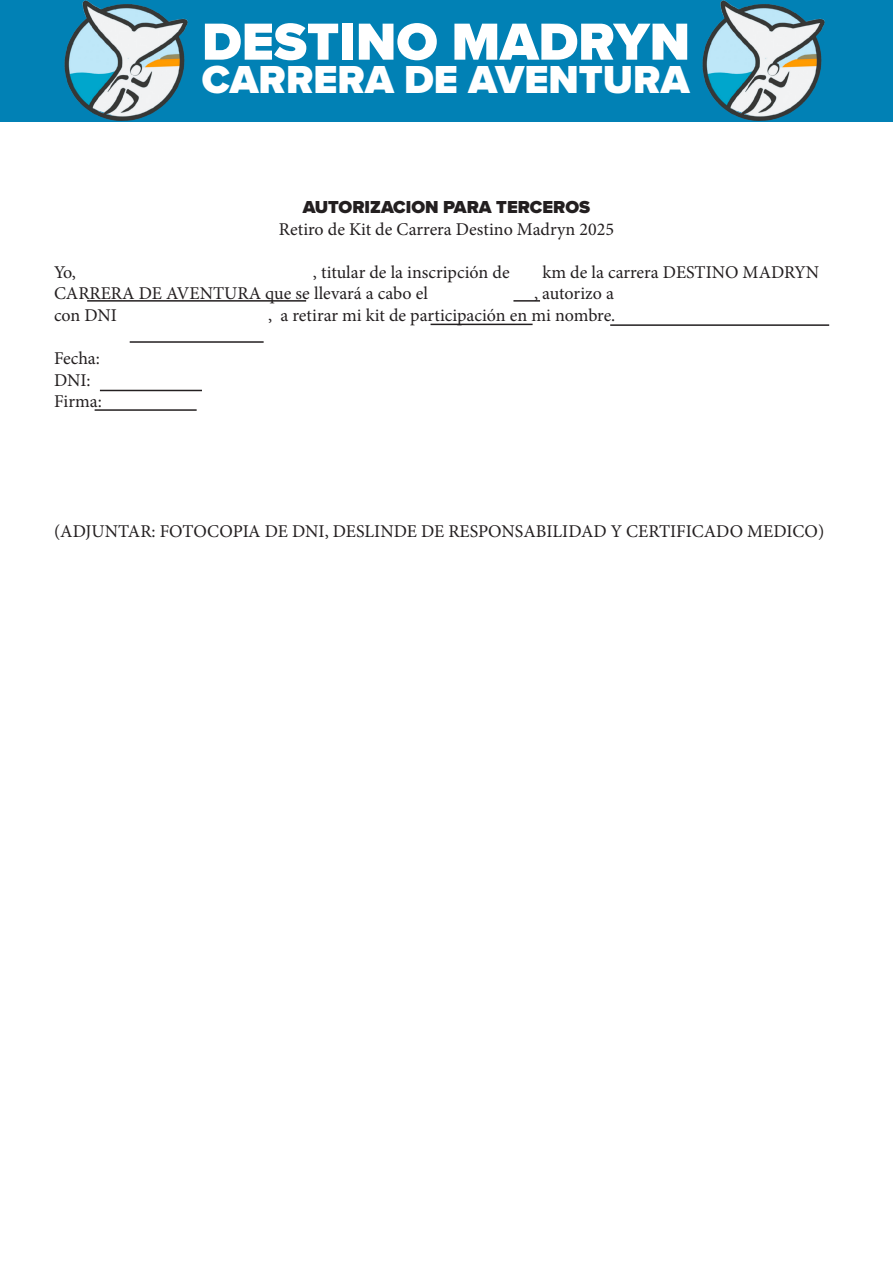
<style>
.page{position:relative;width:893px;height:1263px;background:#fff}
.page>*{position:absolute;margin:0;border:0;box-sizing:border-box;transform-origin:0 0}
.t1{font:900 54px "Proxima Nova";color:#fff}
.t2{font:900 40.5px "Proxima Nova";color:#fff}
.t3{font:18px "Minion Pro";color:#231f20}
.t4{font:900 18px "Proxima Nova";color:#231f20}
</style>
<div class="page">
<div style="left:0;top:0;width:893px;height:121px;background:#0181b5"></div>
<img style="left:65px;top:0;width:122px;height:120px">
<img style="left:702px;top:1px;width:123px;height:120px">
<hr style="left:100px;top:390px;width:102px;height:1px;background:#231f20">
<hr style="left:95px;top:409px;width:102px;height:2px;background:#231f20">
<hr style="left:610px;top:324px;width:219px;height:2px;background:#231f20">
<hr style="left:431px;top:324px;width:102px;height:1px;background:#231f20">
<hr style="left:130px;top:341px;width:134px;height:2px;background:#231f20">
<hr style="left:513px;top:300px;width:27px;height:2px;background:#231f20">
<hr style="left:87px;top:300px;width:219px;height:2px;background:#231f20">
<p class="t1" style="left:202px;top:1px;width:490px">DESTINO MADRYN</p>
<p class="t2" style="left:202px;top:49px;width:489px">CARRERA DE AVENTURA</p>
<p class="t4" style="left:303px;top:194px;width:289px">AUTORIZACION PARA TERCEROS</p>
<p class="t3" style="left:279px;top:217px;width:337px">Retiro de Kit de Carrera Destino Madryn 2025</p>
<p class="t3" style="left:54px;top:260px;width:23px">Yo,</p>
<p class="t3" style="left:313px;top:260px;width:198px">, titular de la inscripción de</p>
<p class="t3" style="left:542px;top:260px;width:278px">km de la carrera DESTINO MADRYN</p>
<p class="t3" style="left:54px;top:282px;width:375px">CARRERA DE AVENTURA que se llevará a cabo el</p>
<p class="t3" style="left:534px;top:282px;width:81px">, autorizo a</p>
<p class="t3" style="left:54px;top:303px;width:65px">con DNI</p>
<p class="t3" style="left:268px;top:303px;width:349px">, a retirar mi kit de participación en mi nombre.</p>
<p class="t3" style="left:54px;top:346px;width:47px">Fecha:</p>
<p class="t3" style="left:54px;top:368px;width:38px">DNI:</p>
<p class="t3" style="left:54px;top:390px;width:49px">Firma:</p>
<p class="t3" style="left:54px;top:519px;width:772px">(ADJUNTAR: FOTOCOPIA DE DNI, DESLINDE DE RESPONSABILIDAD Y CERTIFICADO MEDICO)</p>
</div>
